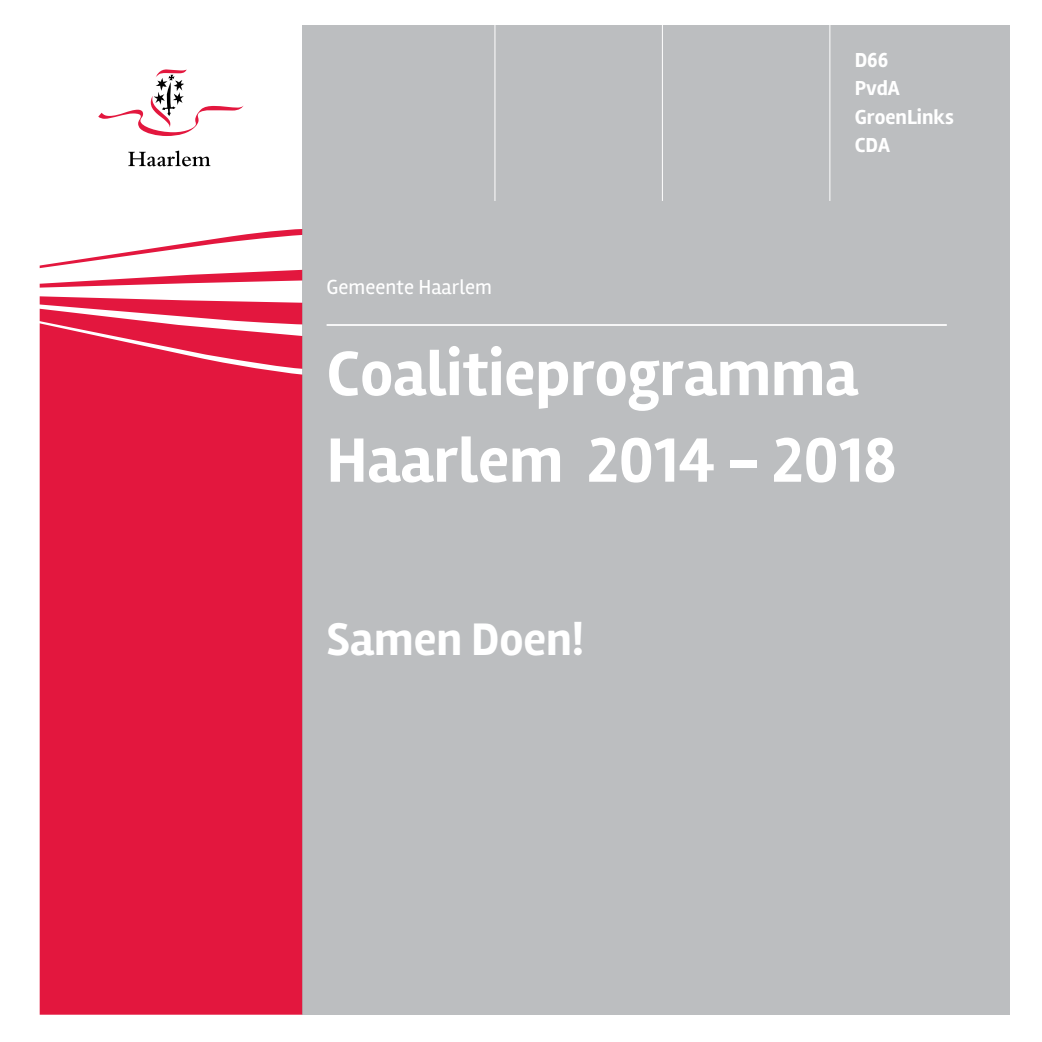
<style>
.page{position:relative;width:1042px;height:1042px;background:#fff}
.page>*{position:absolute;margin:0;border:0;box-sizing:border-box;transform-origin:0 0}
.Normaal{font:700 64.75px "Rambla";color:#fff}
.Normaal-2{font:700 47.25px "Rambla";color:#fff}
.Normaal-3{font:700 21px "Rambla";color:#fff}
.Normaal-4{font:21px "Rambla";color:#fff}
</style>
<div class="page">
<div style="left:302px;top:25px;width:707px;height:989px;background:#bcbec0"></div>
<svg style="left:40px;top:229px;width:262px;height:785px;background:#e52b4e"></svg>
<svg style="left:98px;top:69px;width:146px;height:67px"></svg>
<svg style="left:128px;top:151px;width:82px;height:15px"></svg>
<hr style="left:494px;top:0;width:1px;height:201px;background:#fff">
<hr style="left:662px;top:0;width:1px;height:201px;background:#fff">
<hr style="left:829px;top:0;width:1px;height:201px;background:#fff">
<hr style="left:327px;top:324px;width:620px;height:2px;background:#fff">
<p class="Normaal-4" style="left:327px;top:274px;width:167px">Gemeente Haarlem</p>
<p class="Normaal-3" style="left:854px;top:47px;width:35px">D66</p>
<p class="Normaal-3" style="left:854px;top:76px;width:47px">PvdA</p>
<p class="Normaal-3" style="left:854px;top:104px;width:101px">GroenLinks</p>
<p class="Normaal-3" style="left:854px;top:133px;width:37px">CDA</p>
<p class="Normaal" style="left:327px;top:335px;width:533px">Coalitieprogramma</p>
<p class="Normaal" style="left:327px;top:422px;width:572px">Haarlem 2014 - 2018</p>
<p class="Normaal-2" style="left:327px;top:611px;width:259px">Samen Doen!</p>
</div>
